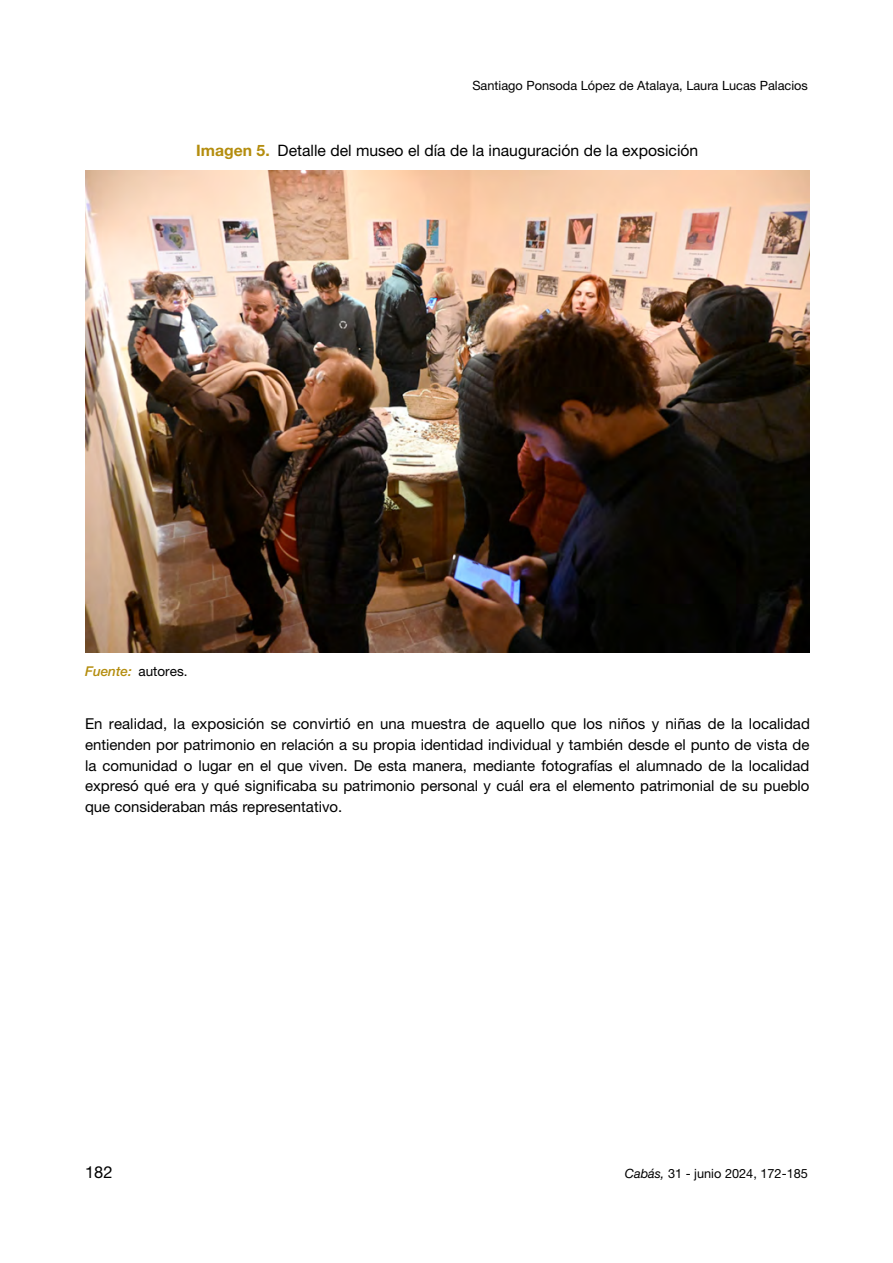
<style>
.page{position:relative;width:893px;height:1263px;background:#fff}
.page>*{position:absolute;margin:0;border:0;box-sizing:border-box;transform-origin:0 0}
.t1{font:16.5px "Helvetica Neue LT Std";color:#000}
.t2{font:15.75px "Helvetica Neue LT Std";color:#000}
.t3{font:15px/20.9px "Helvetica Neue LT Std";color:#000;text-align:justify}
.t4{font:13.5px "Helvetica Neue LT Std";color:#000}
.t5{font:12.75px "Helvetica Neue LT Std";color:#000}
.s1{font-weight:700;color:#b48d0e}
.s2{font-weight:500;font-style:italic;color:#b48d0e}
.s3{font-style:italic}
</style>
<div class="page">
<img style="left:85px;top:170px;width:724px;height:483px">
<p class="t5" style="left:472px;top:78px;width:337px">Santiago Ponsoda López de Atalaya, Laura Lucas Palacios</p>
<p class="t2" style="left:196px;top:141px;width:503px"><span class="s1">Imagen 5.</span> Detalle del museo el día de la inauguración de la exposición</p>
<p class="t4" style="left:85px;top:664px;width:104px"><span class="s2">Fuente:</span> autores.</p>
<p class="t3" style="left:85px;top:713px;width:726px">En realidad, la exposición se convirtió en una muestra de aquello que los niños y niñas de la localidad entienden por patrimonio en relación a su propia identidad individual y también desde el punto de vista de la comunidad o lugar en el que viven. De esta manera, mediante fotografías el alumnado de la localidad expresó qué era y qué significaba su patrimonio personal y cuál era el elemento patrimonial de su pueblo que consideraban más representativo.</p>
<p class="t1" style="left:85px;top:1162px;width:29px">182</p>
<p class="t5" style="left:625px;top:1166px;width:185px"><span class="s3">Cabás,</span> 31 - junio 2024, 172-185</p>
</div>
